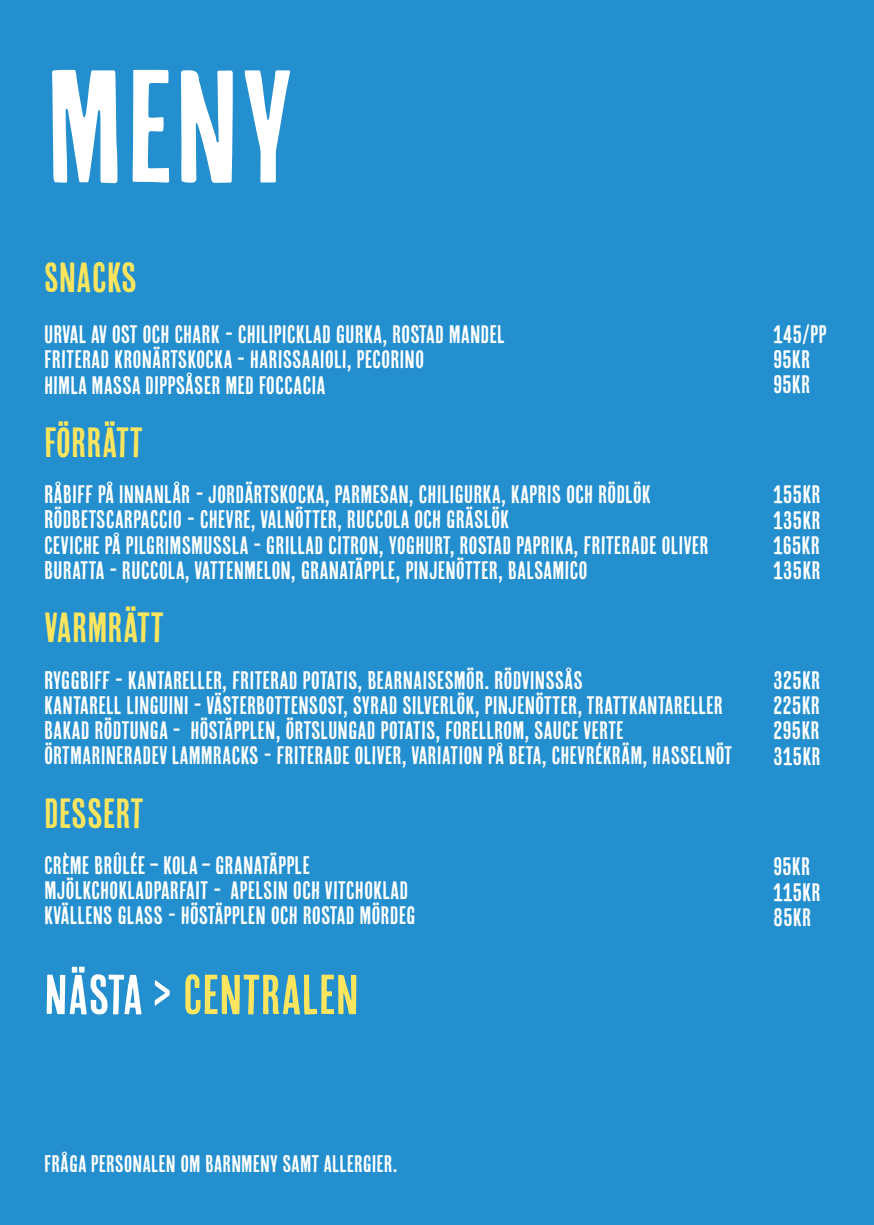
<style>
.page{position:relative;width:874px;height:1225px;background:#fff}
.page>*{position:absolute;margin:0;border:0;box-sizing:border-box;transform-origin:0 0}
.t1{font:160px "Cheap Pine Sans";color:#fff}
.t2{font:56px "Cheap Pine Sans";color:#fbe55e}
.t3{font:42.2px "Cheap Pine Sans";color:#fbe55e}
.t4{font:25.2px/25.2px "Cheap Pine Sans";color:#fff}
.t5{font:24px "Cheap Pine Sans";color:#fff}
.s1{color:#fff}
</style>
<div class="page">
<div style="left:0;top:0;width:873px;height:1225px;background:#238fcf"></div>
<h1 class="t1" style="left:44px;top:39px;width:252px">MENY</h1>
<h3 class="t3" style="left:44px;top:255px;width:94px">SNACKS</h3>
<p class="t4" style="left:44px;top:321px;width:462px">URVAL AV OST OCH CHARK - CHILIPICKLAD GURKA, ROSTAD MANDEL<br>FRITERAD KRONÄRTSKOCKA - HARISSAAIOLI, PECORINO<br>HIMLA MASSA DIPPSÅSER MED FOCCACIA</p>
<h3 class="t3" style="left:44px;top:419px;width:100px">FÖRRÄTT</h3>
<p class="t4" style="left:44px;top:481px;width:666px">RÅBIFF PÅ INNANLÅR - JORDÄRTSKOCKA, PARMESAN, CHILIGURKA, KAPRIS OCH RÖDLÖK RÖDBETSCARPACCIO - CHEVRE, VALNÖTTER, RUCCOLA OCH GRÄSLÖK<br>CEVICHE PÅ PILGRIMSMUSSLA - GRILLAD CITRON, YOGHURT, ROSTAD PAPRIKA, FRITERADE OLIVER BURATTA - RUCCOLA, VATTENMELON, GRANATÄPPLE, PINJENÖTTER, BALSAMICO</p>
<h3 class="t3" style="left:44px;top:604px;width:122px">VARMRÄTT</h3>
<p class="t4" style="left:44px;top:667px;width:689px">RYGGBIFF - KANTARELLER, FRITERAD POTATIS, BEARNAISESMÖR. RÖDVINSSÅS<br>KANTARELL LINGUINI - VÄSTERBOTTENSOST, SYRAD SILVERLÖK, PINJENÖTTER, TRATTKANTARELLER BAKAD RÖDTUNGA - HÖSTÄPPLEN, ÖRTSLUNGAD POTATIS, FORELLROM, SAUCE VERTE ÖRTMARINERADEV LAMMRACKS - FRITERADE OLIVER, VARIATION PÅ BETA, CHEVRÉKRÄM, HASSELNÖT</p>
<h3 class="t3" style="left:44px;top:790px;width:101px">DESSERT</h3>
<p class="t4" style="left:44px;top:852px;width:373px">CRÈME BRÛLÉE – KOLA – GRANATÄPPLE<br>MJÖLKCHOKLADPARFAIT - APELSIN OCH VITCHOKLAD<br>KVÄLLENS GLASS - HÖSTÄPPLEN OCH ROSTAD MÖRDEG</p>
<h2 class="t2" style="left:44px;top:964px;width:316px"><span class="s1">NÄSTA &gt;</span> CENTRALEN</h2>
<p class="t4" style="left:772px;top:321px;width:55px">145/PP<br>95KR<br>95KR</p>
<p class="t4" style="left:772px;top:481px;width:49px;text-align:justify">155KR 135KR 165KR 135KR</p>
<p class="t4" style="left:772px;top:667px;width:49px;text-align:justify">325KR 225KR 295KR 315KR</p>
<p class="t4" style="left:772px;top:853px;width:49px">95KR<br>115KR<br>85KR</p>
<p class="t5" style="left:44px;top:1150px;width:354px">FRÅGA PERSONALEN OM BARNMENY SAMT ALLERGIER.</p>
</div>
